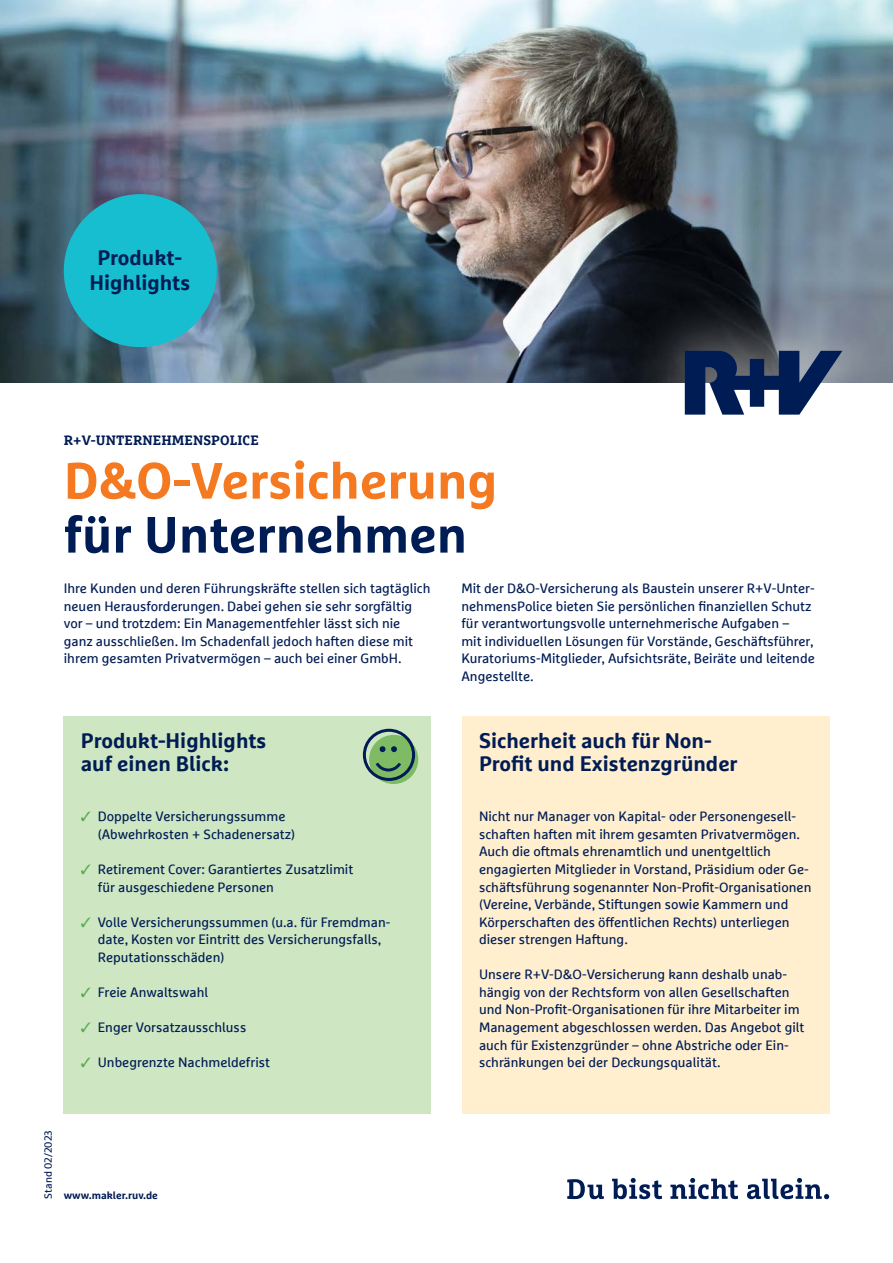
<style>
.page{position:relative;width:893px;height:1263px;background:#fff}
.page>*{position:absolute;margin:0;border:0;box-sizing:border-box;transform-origin:0 0}
.t1{font:700 51px "Marselisfor Ru V";color:#f47920}
.t2{font:700 51px "Marselisfor Ru V";color:#001c54}
.t3{font:700 21px/23.1px "Marselisfor Ru V";color:#001c54}
.t4{font:13.5px/17.5px "Marselisfor Ru V";color:#001c54}
.t5{font:700 13.5px "Marselisfor Ru V Slab";letter-spacing:.01em;color:#001c54}
.t6{font:700 10.5px "Marselisfor Ru V";color:#001c54}
.t7{font:10.5px "Marselisfor Ru V";color:#001c54}
.s1{color:#57aa54}
</style>
<div class="page">
<div style="left:64px;top:716px;width:367px;height:397px;background:#cee6c1"></div>
<img style="left:0;top:0;width:893px;height:383px">
<div style="left:369px;top:735px;width:49px;height:49px;background:#7ebb64;border-radius:50%"></div>
<svg style="left:363px;top:729px;width:52px;height:52px"></svg>
<div style="left:462px;top:716px;width:367px;height:397px;background:#ffefcf"></div>
<svg style="left:567px;top:1179px;width:37px;height:20px"></svg>
<svg style="left:612px;top:1178px;width:50px;height:21px"></svg>
<svg style="left:670px;top:1178px;width:68px;height:21px"></svg>
<svg style="left:747px;top:1178px;width:82px;height:21px"></svg>
<div style="left:625px;top:293px;width:268px;height:180px;background:#fff;opacity:.8"></div>
<svg style="left:685px;top:351px;width:157px;height:64px"></svg>
<div style="left:64px;top:194px;width:153px;height:153px;background:#16becf;border-radius:50%"></div>
<h2 class="t3" style="left:89px;top:244px;width:102px;line-height:25.2px;text-align:center">Produkt-<br>Highlights</h2>
<p class="t5" style="left:64px;top:431px;width:196px">R+V-UNTERNEHMENSPOLICE</p>
<h1 class="t1" style="left:64px;top:449px;width:435px">D&amp;O-Versicherung</h1>
<h1 class="t2" style="left:64px;top:503px;width:405px">für Unternehmen</h1>
<p class="t4" style="left:64px;top:579px;width:368px">Ihre Kunden und deren Führungskräfte stellen sich tagtäglich neuen Herausforderungen. Dabei gehen sie sehr sorgfältig vor – und trotzdem: Ein Managementfehler lässt sich nie ganz ausschließen. Im Schadenfall jedoch haften diese mit ihrem gesamten Privatvermögen – auch bei einer GmbH.</p>
<p class="t4" style="left:461px;top:579px;width:355px">Mit der D&amp;O-Versicherung als Baustein unserer R+V-Unter&shy;nehmensPolice bieten Sie persönlichen finanziellen Schutz für verantwortungsvolle unternehmerische Aufgaben –<br>mit individuellen Lösungen für Vorstände, Geschäftsführer, Kuratoriums-Mitglieder, Aufsichtsräte, Beiräte und leitende Angestellte.</p>
<h2 class="t3" style="left:81px;top:729px;width:187px">Produkt-Highlights auf einen Blick:</h2>
<p class="t4" style="left:98px;top:807px;width:199px;text-indent:-17px"><span class="s1">✓</span> Doppelte Versicherungssumme (Abwehrkosten + Schadenersatz)</p>
<p class="t4" style="left:98px;top:860px;width:257px;text-indent:-17px"><span class="s1">✓</span> Retirement Cover: Garantiertes Zusatzlimit für ausgeschiedene Personen</p>
<p class="t4" style="left:98px;top:913px;width:294px;text-indent:-17px"><span class="s1">✓</span> Volle Versicherungssummen (u.a. für Fremdman&shy;date, Kosten vor Eintritt des Versicherungsfalls,<br>Reputationsschäden)</p>
<p class="t4" style="left:81px;top:983px;width:129px"><span class="s1">✓</span> Freie Anwaltswahl</p>
<p class="t4" style="left:81px;top:1018px;width:167px"><span class="s1">✓</span> Enger Vorsatzausschluss</p>
<p class="t4" style="left:81px;top:1053px;width:191px"><span class="s1">✓</span> Unbegrenzte Nachmeldefrist</p>
<h2 class="t3" style="left:479px;top:729px;width:260px">Sicherheit auch für Non-<br>Profit und Existenzgründer</h2>
<p class="t4" style="left:479px;top:807px;width:334px">Nicht nur Manager von Kapital- oder Personengesell&shy;schaften haften mit ihrem gesamten Privatvermögen.<br>Auch die oftmals ehrenamtlich und unentgeltlich engagierten Mitglieder in Vorstand, Präsidium oder Ge&shy;schäftsführung sogenannter Non-Profit-Organisationen (Vereine, Verbände, Stiftungen sowie Kammern und Körperschaften des öffentlichen Rechts) unterliegen dieser strengen Haftung.</p>
<p class="t4" style="left:479px;top:965px;width:327px">Unsere R+V-D&amp;O-Versicherung kann deshalb unab&shy;hängig von der Rechtsform von allen Gesellschaften und Non-Profit-Organisationen für ihre Mitarbeiter im Management abgeschlossen werden. Das Angebot gilt auch für Existenzgründer – ohne Abstriche oder Ein&shy;schränkungen bei der Deckungsqualität.</p>
<p class="t7" style="left:42px;top:1199px;width:70px;rotate:-90deg">Stand 02/2023</p>
<p class="t6" style="left:64px;top:1189px;width:96px">www.makler.ruv.de</p>
</div>
